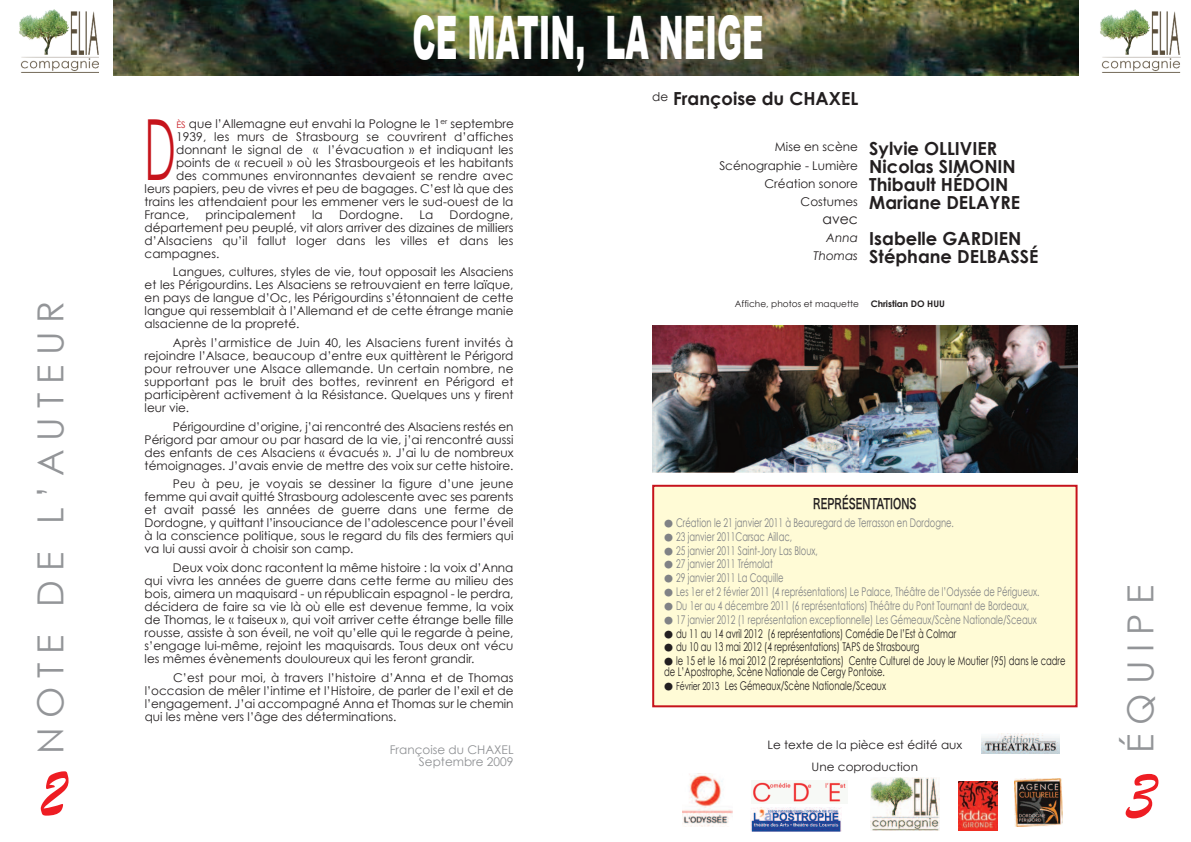
<style>
.page{position:relative;width:1191px;height:842px;background:#fff}
.page>*{position:absolute;margin:0;border:0;box-sizing:border-box;transform-origin:0 0}
.t1{font:84.4px "Century Gothic";color:#c6131b;scale:.5 1}
.t2{font:72px "Brush Script";color:#ee1d23;scale:.8 1}
.t3{font:900 60px "Arial";color:#fff;scale:.5 1}
.t4{font:36px "Century Gothic";letter-spacing:.25em;color:#939598}
.t5{font:700 18px/18px "Century Gothic";color:#231f20}
.t6{font:14.1px "Century Gothic";color:#231f20}
.t7{font:14px "Hira Kaku Pro W6";color:#231f20;scale:.7 1}
.t8{font:12.1px/18.3px "Century Gothic";color:#231f20;text-align:right}
.t9{font:italic 12.1px/18px "Century Gothic";color:#231f20;text-align:right}
.t10{font:12px/13px "Century Gothic";color:#231f20;text-align:justify}
.t11{font:12px "Century Gothic";color:#808285;scale:.7 1}
.t12{font:12px/11px "Century Gothic";color:#231f20;scale:.7 1}
.t13{font:12px/12px "Century Gothic";color:#8f9194;text-align:right}
.t14{font:11.7px/22px "Century Gothic";color:#231f20;text-align:center}
.t15{font:9px "Century Gothic";color:#231f20}
.t16{font:700 9px "Century Gothic";color:#231f20}
.s1{font-size:9px;color:#c6131b}
.s2{font-family:"Hira Kaku Pro W6";font-size:9px}
.s3{font-size:11px}
</style>
<div class="page">
<img style="left:114px;top:0;width:964px;height:75px">
<img style="left:19px;top:9px;width:80px;height:63px">
<img style="left:1100px;top:9px;width:80px;height:63px">
<img style="left:870px;top:777px;width:69px;height:53px">
<svg style="left:1062px;top:796px;width:1px;height:28px"></svg>
<img style="left:1015px;top:778px;width:47px;height:49px">
<img style="left:682px;top:773px;width:50px;height:54px">
<div style="left:654px;top:487px;width:421px;height:218px;background:#fffbd6"></div>
<div style="left:652px;top:485px;width:425px;height:222px;border:2px solid #c6131b"></div>
<img style="left:752px;top:782px;width:94px;height:21px">
<img style="left:981px;top:734px;width:78px;height:19px">
<img style="left:750px;top:808px;width:91px;height:23px">
<img style="left:958px;top:781px;width:39px;height:49px">
<img style="left:652px;top:325px;width:425px;height:147px">
<h3 class="t4" style="left:27px;top:754px;width:455px;rotate:-90deg">NOTE DE L’AUTEUR</h3>
<h2 class="t2" style="left:40px;top:752px;width:33px">2</h2>
<h3 class="t3" style="left:412px;top:-7px;width:704px">CE MATIN, LA NEIGE</h3>
<h1 class="t1" style="left:145px;top:95px;width:64px">D</h1>
<p class="t10" style="left:176px;top:116px;width:339px"><span class="s1">ès</span> que l’Allemagne eut envahi la Pologne le 1<sup>er</sup> septembre</p>
<p class="t10" style="left:176px;top:129px;width:339px">1939, les murs de strasbourg se couvrirent d’affiches</p>
<p class="t10" style="left:176px;top:142px;width:339px">donnant le signal de « l’évacuation » et indiquant les</p>
<p class="t10" style="left:176px;top:155px;width:339px">points de « recueil » où les strasbourgeois et les habitants</p>
<p class="t10" style="left:176px;top:168px;width:339px">des communes environnantes devaient se rendre avec</p>
<p class="t10" style="left:145px;top:181px;width:370px">leurs papiers, peu de vivres et peu de bagages. C’est là que des</p>
<p class="t10" style="left:145px;top:194px;width:370px">trains les attendaient pour les emmener vers le sud-ouest de la</p>
<p class="t10" style="left:145px;top:207px;width:46px">France,</p>
<p class="t10" style="left:205px;top:207px;width:92px">principalement</p>
<p class="t10" style="left:312px;top:207px;width:12px">la</p>
<p class="t10" style="left:339px;top:207px;width:65px">Dordogne.</p>
<p class="t10" style="left:419px;top:207px;width:15px">La</p>
<p class="t10" style="left:145px;top:207px;width:370px;text-indent:305px">Dordogne, département peu peuplé, vit alors arriver des dizaines de milliers d’Alsaciens qu’il fallut loger dans les villes et dans les campagnes.</p>
<p class="t10" style="left:145px;top:265px;width:370px;text-indent:28px">Langues, cultures, styles de vie, tout opposait les Alsaciens et les Périgourdins. Les Alsaciens se retrouvaient en terre laïque, en pays de langue d’Oc, les Périgourdins s’étonnaient de cette langue qui ressemblait à l’Allemand et de cette étrange manie alsacienne de la propreté.</p>
<p class="t10" style="left:145px;top:336px;width:370px;text-indent:28px">Après l’armistice de Juin 40, les Alsaciens furent invités à rejoindre l’Alsace, beaucoup d’entre eux quittèrent le Périgord pour retrouver une Alsace allemande. Un certain nombre, ne supportant pas le bruit des bottes, revinrent en Périgord et participèrent activement à la Résistance. Quelques uns y firent leur vie.</p>
<p class="t10" style="left:145px;top:419px;width:370px;text-indent:28px">Périgourdine d’origine, j’ai rencontré des Alsaciens restés en Périgord par amour ou par hasard de la vie, j’ai rencontré aussi des enfants de ces Alsaciens « évacués ». J’ai lu de nombreux témoignages. J’avais envie de mettre des voix sur cette histoire.</p>
<p class="t10" style="left:145px;top:477px;width:370px;text-indent:28px">Peu à peu, je voyais se dessiner la figure d’une jeune femme qui avait quitté strasbourg adolescente avec ses parents et avait passé les années de guerre dans une ferme de Dordogne, y quittant l’insouciance de l’adolescence pour l’éveil à la conscience politique, sous le regard du fils des fermiers qui va lui aussi avoir à choisir son camp.</p>
<p class="t10" style="left:145px;top:561px;width:370px;text-indent:28px">Deux voix donc racontent la même histoire : la voix d’Anna qui vivra les années de guerre dans cette ferme au milieu des bois, aimera un maquisard - un républicain espagnol - le perdra, décidera de faire sa vie là où elle est devenue femme, la voix de Thomas, le « taiseux », qui voit arriver cette étrange belle fille rousse, assiste à son éveil, ne voit qu’elle qui le regarde à peine, s’engage lui-même, rejoint les maquisards. Tous deux ont vécu les mêmes évènements douloureux qui les feront grandir.</p>
<p class="t10" style="left:145px;top:670px;width:370px;text-indent:28px">C’est pour moi, à travers l’histoire d’Anna et de Thomas l’occasion de mêler l’intime et l’Histoire, de parler de l’exil et de l’engagement. J’ai accompagné Anna et Thomas sur le chemin qui les mène vers l’âge des déterminations.</p>
<p class="t13" style="left:390px;top:743px;width:125px">Françoise du CHAXEL septembre 2009</p>
<h3 class="t5" style="left:673px;top:89px;width:186px">Françoise du CHAXEL</h3>
<p class="t8" style="left:719px;top:137px;width:140px">Mise en scène scénographie - Lumière<br>Création sonore<br>Costumes</p>
<p class="t6" style="left:822px;top:210px;width:37px">avec</p>
<p class="t9" style="left:813px;top:228px;width:46px">Anna<br>Thomas</p>
<p class="t8" style="left:652px;top:87px;width:18px">de</p>
<h3 class="t5" style="left:869px;top:139px;width:152px">Sylvie OLLIVIER<br>Nicolas SIMONIN<br>Thibault HÉDOIN<br>Mariane DELAYRE</h3>
<h3 class="t5" style="left:869px;top:229px;width:171px">Isabelle GARDIEN<br>Stéphane DELBASSÉ</h3>
<p class="t15" style="left:735px;top:298px;width:126px">Affiche, photos et maquette</p>
<p class="t16" style="left:870px;top:298px;width:76px">Christian DO HUU</p>
<p class="t7" style="left:813px;top:491px;width:149px">REPRÉSENTATIONS</p>
<p class="t11" style="left:664px;top:515px;width:415px"><span class="s2">●</span> Création le 21 janvier 2011 à Beauregard de Terrasson en Dordogne.</p>
<p class="t11" style="left:664px;top:529px;width:184px"><span class="s2">●</span> 23 janvier 2011Carsac Aillac,</p>
<p class="t11" style="left:664px;top:542px;width:221px"><span class="s2">●</span> 25 janvier 2011 saint-Jory Las Bloux,</p>
<p class="t11" style="left:664px;top:556px;width:157px"><span class="s2">●</span> 27 janvier 2011 Trémolat</p>
<p class="t11" style="left:664px;top:570px;width:172px"><span class="s2">●</span> 29 janvier 2011 La Coquille</p>
<p class="t11" style="left:664px;top:584px;width:538px"><span class="s2">●</span> Les 1er et 2 février 2011 (4 représentations) Le Palace, Théâtre de l’Odyssée de Périgueux.</p>
<p class="t11" style="left:664px;top:598px;width:523px"><span class="s2">●</span> Du 1er au 4 décembre 2011 (6 représentations) Théâtre du Pont Tournant de Bordeaux,</p>
<p class="t11" style="left:664px;top:612px;width:534px"><span class="s2">●</span> 17 janvier 2012 (1 représentation exceptionnelle) Les Gémeaux/scène Nationale/sceaux</p>
<p class="t12" style="left:664px;top:627px;width:419px"><span class="s2">●</span> du 11 au 14 avril 2012 (6 représentations) Comédie De l’Est à Colmar</p>
<p class="t12" style="left:664px;top:641px;width:366px"><span class="s2">●</span> du 10 au 13 mai 2012 (4 représentations) TAPs de strasbourg</p>
<p class="t12" style="left:664px;top:655px;width:575px"><span class="s2">●</span> le 15 et le 16 mai 2012 (2 représentations) Centre Culturel de Jouy le Moutier (95) dans le cadre de L’Apostrophe, scène Nationale de Cergy Pontoise.</p>
<p class="t12" style="left:664px;top:680px;width:318px"><span class="s2">●</span> <span class="s3">Février 2013</span> Les Gémeaux/scène Nationale/sceaux</p>
<p class="t14" style="left:767px;top:733px;width:196px">Le texte de la pièce est édité aux<br>Une coproduction</p>
<h3 class="t4" style="left:1117px;top:753px;width:169px;rotate:-90deg">ÉQUIPE</h3>
<h2 class="t2" style="left:1127px;top:754px;width:38px">3</h2>
</div>
